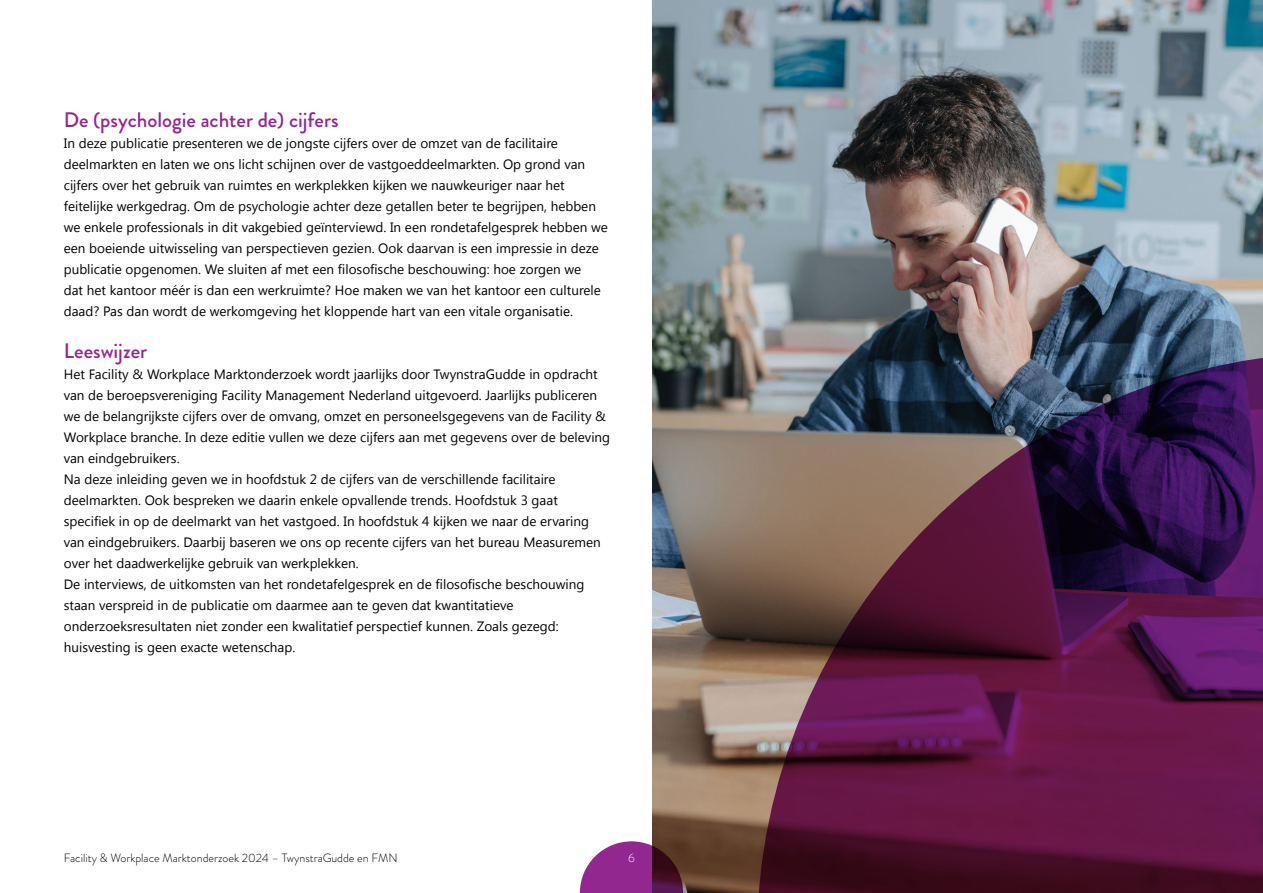
<style>
.page{position:relative;width:1263px;height:893px;background:#fff}
.page>*{position:absolute;margin:0;border:0;box-sizing:border-box;transform-origin:0 0}
.t1{font:500 21px "Brandon Grotesque";color:#92278f}
.t2{font:13.5px/21px "Segoe UI";color:#000}
.t3{font:300 12px "Brandon Grotesque";color:#000}
.t4{font:300 12px "Brandon Grotesque";color:#fff}
</style>
<div class="page">
<img style="left:653px;top:0;width:610px;height:893px">
<svg style="left:580px;top:841px;width:103px;height:52px;background:#893d7d"></svg>
<svg style="left:757px;top:352px;width:506px;height:541px;background:#582a4a"></svg>
<h1 class="t1" style="left:64px;top:106px;width:276px">De (psychologie achter de) cijfers</h1>
<p class="t2" style="left:64px;top:132px;width:546px">In deze publicatie presenteren we de jongste cijfers over de omzet van de facilitaire deelmarkten en laten we ons licht schijnen over de vastgoeddeelmarkten. Op grond van cijfers over het gebruik van ruimtes en werkplekken kijken we nauwkeuriger naar het feitelijke werkgedrag. Om de psychologie achter deze getallen beter te begrijpen, hebben we enkele professionals in dit vakgebied geïnterviewd. In een rondetafelgesprek hebben we een boeiende uitwisseling van perspectieven gezien. Ook daarvan is een impressie in deze publicatie opgenomen. We sluiten af met een filosofische beschouwing: hoe zorgen we<br>dat het kantoor méér is dan een werkruimte? Hoe maken we van het kantoor een culturele daad? Pas dan wordt de werkomgeving het kloppende hart van een vitale organisatie.</p>
<h1 class="t1" style="left:64px;top:337px;width:85px">Leeswijzer</h1>
<p class="t2" style="left:64px;top:363px;width:548px">Het Facility &amp; Workplace Marktonderzoek wordt jaarlijks door TwynstraGudde in opdracht van de beroepsvereniging Facility Management Nederland uitgevoerd. Jaarlijks publiceren we de belangrijkste cijfers over de omvang, omzet en personeelsgegevens van de Facility &amp; Workplace branche. In deze editie vullen we deze cijfers aan met gegevens over de beleving van eindgebruikers.<br>Na deze inleiding geven we in hoofdstuk 2 de cijfers van de verschillende facilitaire deelmarkten. Ook bespreken we daarin enkele opvallende trends. Hoofdstuk 3 gaat specifiek in op de deelmarkt van het vastgoed. In hoofdstuk 4 kijken we naar de ervaring van eindgebruikers. Daarbij baseren we ons op recente cijfers van het bureau Measuremen over het daadwerkelijke gebruik van werkplekken.<br>De interviews, de uitkomsten van het rondetafelgesprek en de filosofische beschouwing staan verspreid in de publicatie om daarmee aan te geven dat kwantitatieve onderzoeksresultaten niet zonder een kwalitatief perspectief kunnen. Zoals gezegd: huisvesting is geen exacte wetenschap.</p>
<p class="t3" style="left:64px;top:850px;width:335px">Facility &amp; Workplace Marktonderzoek 2024 – TwynstraGudde en FMN</p>
<p class="t4" style="left:628px;top:850px;width:8px">6</p>
</div>
